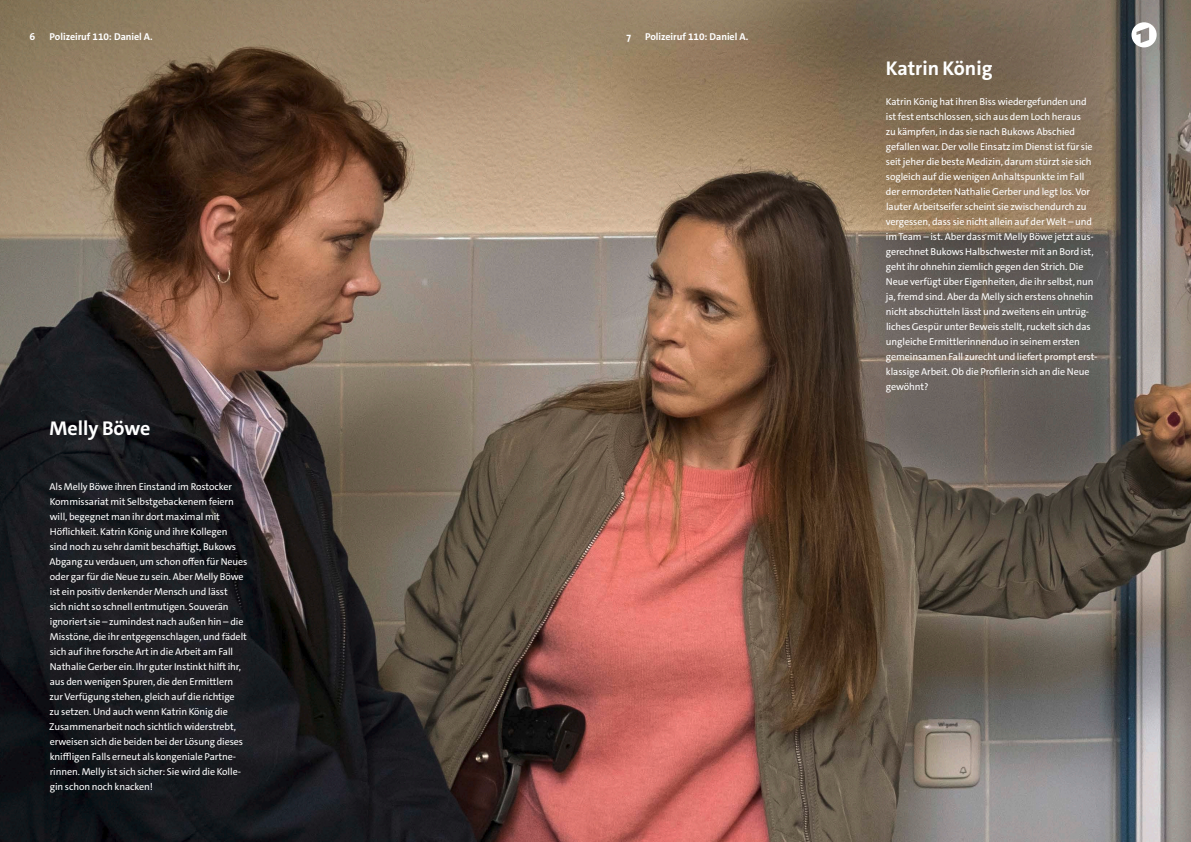
<style>
.page{position:relative;width:1191px;height:842px;background:#fff}
.page>*{position:absolute;margin:0;border:0;box-sizing:border-box;transform-origin:0 0}
.t1{font:700 20px "The Sans C5";color:#fff}
.t2{font:10px/15px "The Sans C5";letter-spacing:-.005em;color:#fff}
.t3{font:700 10px "The Sans C5";letter-spacing:-.005em;color:#fff}
</style>
<div class="page">
<img style="left:0;top:0;width:1191px;height:842px">
<svg style="left:1131px;top:22px;width:25px;height:25px"></svg>
<p class="t3" style="left:30px;top:30px;width:7px">6</p>
<p class="t3" style="left:50px;top:30px;width:105px">Polizeiruf 110: Daniel A.</p>
<h1 class="t1" style="left:50px;top:415px;width:102px">Melly Böwe</h1>
<p class="t2" style="left:49px;top:479px;width:200px">Als Melly Böwe ihren Einstand im Rostocker Kommissariat mit Selbstgebackenem feiern will, begegnet man ihr dort maximal mit Höflichkeit. Katrin König und ihre Kollegen<br>sind noch zu sehr damit beschäftigt, Bukows Abgang zu verdauen, um schon offen für Neues oder gar für die Neue zu sein. Aber Melly Böwe ist ein positiv denkender Mensch und lässt<br>sich nicht so schnell entmutigen. Souverän ignoriert sie – zumindest nach außen hin – die Misstöne, die ihr entgegenschlagen, und fädelt sich auf ihre forsche Art in die Arbeit am Fall Nathalie Gerber ein. Ihr guter Instinkt hilft ihr, aus den wenigen Spuren, die den Ermittlern zur Verfügung stehen, gleich auf die richtige<br>zu setzen. Und auch wenn Katrin König die Zusammenarbeit noch sichtlich widerstrebt, erweisen sich die beiden bei der Lösung dieses kniffligen Falls erneut als kongeniale Partne&shy;rinnen. Melly ist sich sicher: Sie wird die Kolle&shy;gin schon noch knacken!</p>
<p class="t3" style="left:626px;top:30px;width:6px">7</p>
<p class="t3" style="left:645px;top:30px;width:105px">Polizeiruf 110: Daniel A.</p>
<h1 class="t1" style="left:885px;top:55px;width:108px">Katrin König</h1>
<p class="t2" style="left:885px;top:94px;width:213px">Katrin König hat ihren Biss wiedergefunden und ist fest entschlossen, sich aus dem Loch heraus<br>zu kämpfen, in das sie nach Bukows Abschied gefallen war. Der volle Einsatz im Dienst ist für sie seit jeher die beste Medizin, darum stürzt sie sich sogleich auf die wenigen Anhaltspunkte im Fall der ermordeten Nathalie Gerber und legt los. Vor lauter Arbeitseifer scheint sie zwischendurch zu vergessen, dass sie nicht allein auf der Welt – und im Team – ist. Aber dass mit Melly Böwe jetzt aus&shy;gerechnet Bukows Halbschwester mit an Bord ist, geht ihr ohnehin ziemlich gegen den Strich. Die Neue verfügt über Eigenheiten, die ihr selbst, nun ja, fremd sind. Aber da Melly sich erstens ohnehin nicht abschütteln lässt und zweitens ein untrüg&shy;liches Gespür unter Beweis stellt, ruckelt sich das ungleiche Ermittlerinnenduo in seinem ersten gemeinsamen Fall zurecht und liefert prompt erst&shy;klassige Arbeit. Ob die Profilerin sich an die Neue gewöhnt?</p>
</div>
